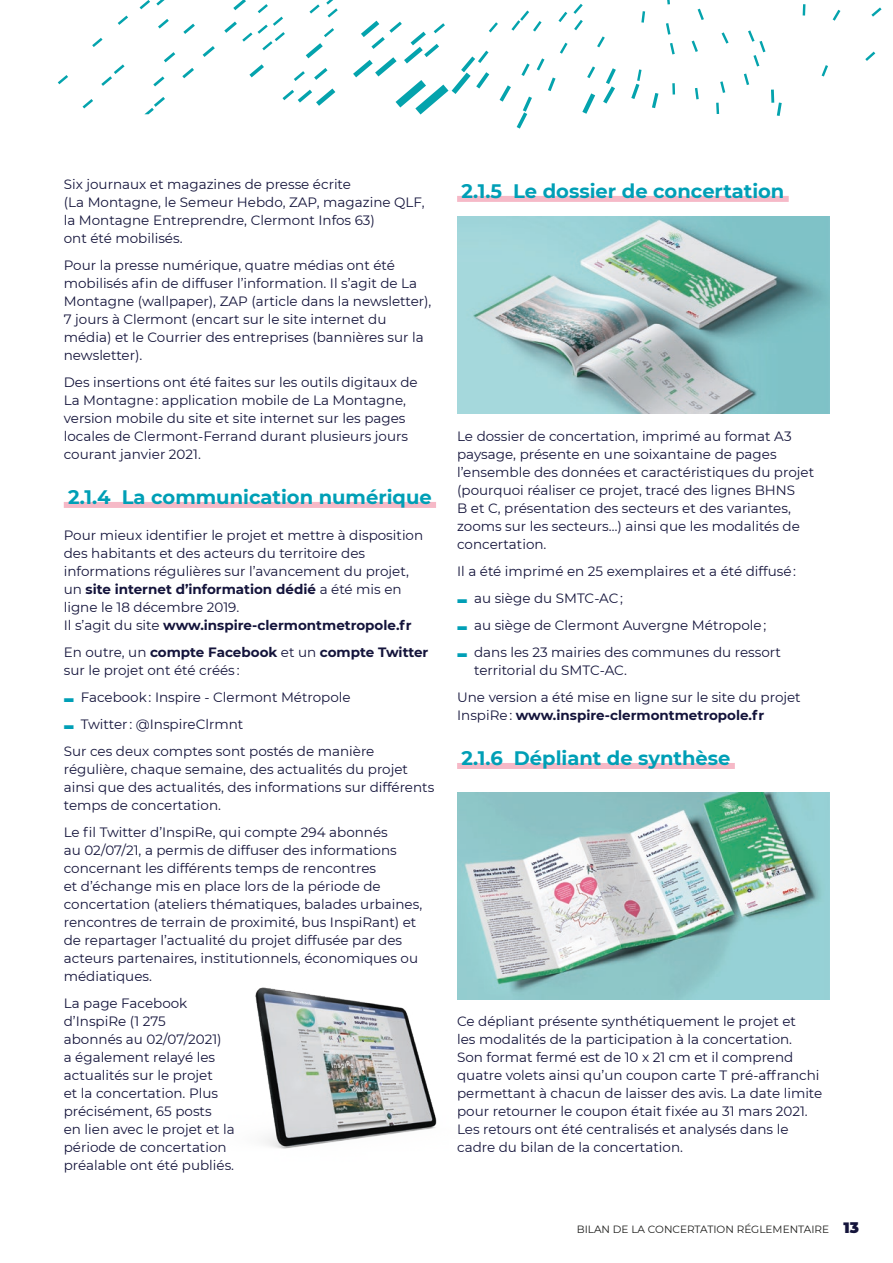
<style>
.page{position:relative;width:893px;height:1263px;background:#fff}
.page>*{position:absolute;margin:0;border:0;box-sizing:border-box;transform-origin:0 0}
.t1{font:700 19.5px "Montserrat";color:#009fb6}
.t2{font:13.5px/18px "Montserrat";color:#14143b}
.t3{font:10.5px "Montserrat";color:#1d1d1b}
.s1{font-weight:700}
.s2{color:#009fb6}
.s3{font-weight:900;font-size:15px;color:#14143b}
</style>
<div class="page">
<div style="left:64px;top:502px;width:372px;height:6px;background:#f6b9c7"></div>
<div style="left:457px;top:196px;width:332px;height:6px;background:#f6b9c7"></div>
<div style="left:457px;top:763px;width:278px;height:6px;background:#f6b9c7"></div>
<img style="left:255px;top:987px;width:234px;height:162px">
<img style="left:457px;top:216px;width:372px;height:198px">
<img style="left:457px;top:792px;width:372px;height:207px">
<svg style="left:282px;top:89px;width:53px;height:17px"></svg>
<svg style="left:294px;top:71px;width:11px;height:10px"></svg>
<svg style="left:314px;top:68px;width:13px;height:12px"></svg>
<svg style="left:324px;top:28px;width:10px;height:9px"></svg>
<svg style="left:326px;top:0;width:12px;height:18px"></svg>
<svg style="left:309px;top:4px;width:11px;height:10px"></svg>
<svg style="left:258px;top:4px;width:27px;height:46px"></svg>
<svg style="left:672px;top:83px;width:3px;height:12px"></svg>
<svg style="left:695px;top:88px;width:4px;height:11px"></svg>
<svg style="left:720px;top:81px;width:5px;height:12px"></svg>
<svg style="left:744px;top:74px;width:5px;height:11px"></svg>
<svg style="left:748px;top:30px;width:17px;height:36px"></svg>
<svg style="left:721px;top:32px;width:8px;height:12px"></svg>
<svg style="left:692px;top:41px;width:6px;height:11px"></svg>
<svg style="left:670px;top:43px;width:5px;height:11px"></svg>
<svg style="left:666px;top:23px;width:4px;height:12px"></svg>
<svg style="left:698px;top:9px;width:6px;height:11px"></svg>
<svg style="left:667px;top:0;width:3px;height:4px"></svg>
<svg style="left:641px;top:11px;width:4px;height:12px"></svg>
<svg style="left:58px;top:75px;width:10px;height:9px"></svg>
<svg style="left:92px;top:38px;width:11px;height:9px"></svg>
<svg style="left:118px;top:16px;width:10px;height:9px"></svg>
<svg style="left:140px;top:0;width:10px;height:9px"></svg>
<svg style="left:156px;top:0;width:9px;height:6px"></svg>
<svg style="left:158px;top:19px;width:11px;height:10px"></svg>
<svg style="left:183px;top:24px;width:12px;height:10px"></svg>
<svg style="left:233px;top:0;width:13px;height:10px"></svg>
<svg style="left:224px;top:22px;width:28px;height:20px"></svg>
<svg style="left:203px;top:46px;width:12px;height:11px"></svg>
<svg style="left:164px;top:52px;width:11px;height:10px"></svg>
<svg style="left:101px;top:64px;width:24px;height:22px"></svg>
<svg style="left:83px;top:99px;width:10px;height:9px"></svg>
<svg style="left:145px;top:97px;width:20px;height:17px"></svg>
<svg style="left:153px;top:76px;width:11px;height:10px"></svg>
<svg style="left:182px;top:68px;width:12px;height:10px"></svg>
<svg style="left:249px;top:64px;width:15px;height:13px"></svg>
<svg style="left:306px;top:43px;width:17px;height:15px"></svg>
<svg style="left:803px;top:4px;width:2px;height:12px"></svg>
<svg style="left:833px;top:10px;width:7px;height:11px"></svg>
<svg style="left:871px;top:7px;width:10px;height:10px"></svg>
<svg style="left:865px;top:52px;width:10px;height:9px"></svg>
<svg style="left:822px;top:65px;width:6px;height:11px"></svg>
<svg style="left:716px;top:103px;width:3px;height:11px"></svg>
<svg style="left:353px;top:4px;width:263px;height:125px"></svg>
<svg style="left:631px;top:69px;width:11px;height:30px"></svg>
<svg style="left:652px;top:93px;width:6px;height:15px"></svg>
<svg style="left:771px;top:90px;width:11px;height:26px"></svg>
<p class="t2" style="left:64px;top:175px;width:362px">Six journaux et magazines de presse écrite<br>(La Montagne, le Semeur Hebdo, ZAP, magazine QLF, la Montagne Entreprendre, Clermont Infos 63)<br>ont été mobilisés.</p>
<p class="t2" style="left:64px;top:256px;width:369px">Pour la presse numérique, quatre médias ont été mobilisés afin de diffuser l’information. Il s’agit de La Montagne (wallpaper), ZAP (article dans la newsletter), 7 jours à Clermont (encart sur le site internet du média) et le Courrier des entreprises (bannières sur la newsletter).</p>
<p class="t2" style="left:64px;top:373px;width:355px">Des insertions ont été faites sur les outils digitaux de La Montagne : application mobile de La Montagne, version mobile du site et site internet sur les pages locales de Clermont-Ferrand durant plusieurs jours courant janvier 2021.</p>
<h1 class="t1" style="left:68px;top:483px;width:365px">2.1.4 La communication numérique</h1>
<p class="t2" style="left:64px;top:526px;width:361px">Pour mieux identifier le projet et mettre à disposition des habitants et des acteurs du territoire des informations régulières sur l’avancement du projet, un <span class="s1">site internet d’information dédié</span> a été mis en ligne le 18 décembre 2019.<br>Il s’agit du site <span class="s1">www.inspire-clermontmetropole.fr</span></p>
<p class="t2" style="left:64px;top:643px;width:366px">En outre, un <span class="s1">compte Facebook</span> et un <span class="s1">compte Twitter </span>sur le projet ont été créés :</p>
<p class="t2" style="left:64px;top:688px;width:288px"><span class="s2">■</span> Facebook : Inspire - Clermont Métropole</p>
<p class="t2" style="left:64px;top:710px;width:312px;line-height:27px"><span class="s2">■</span> Twitter : @InspireClrmnt<br>Sur ces deux comptes sont postés de manière</p>
<p class="t2" style="left:64px;top:760px;width:372px">régulière, chaque semaine, des actualités du projet ainsi que des actualités, des informations sur différents temps de concertation.</p>
<p class="t2" style="left:64px;top:823px;width:360px">Le fil Twitter d’InspiRe, qui compte 294 abonnés<br>au 02/07/21, a permis de diffuser des informations concernant les différents temps de rencontres<br>et d’échange mis en place lors de la période de concertation (ateliers thématiques, balades urbaines, rencontres de terrain de proximité, bus InspiRant) et de repartager l’actualité du projet diffusée par des acteurs partenaires, institutionnels, économiques ou médiatiques.</p>
<p class="t2" style="left:64px;top:994px;width:172px">La page Facebook d’InspiRe (1 275<br>abonnés au 02/07/2021)<br>a également relayé les actualités sur le projet<br>et la concertation. Plus précisément, 65 posts<br>en lien avec le projet et la période de concertation préalable ont été publiés.</p>
<h1 class="t1" style="left:461px;top:177px;width:325px">2.1.5 Le dossier de concertation</h1>
<p class="t2" style="left:457px;top:427px;width:359px">Le dossier de concertation, imprimé au format A3 paysage, présente en une soixantaine de pages l’ensemble des données et caractéristiques du projet (pourquoi réaliser ce projet, tracé des lignes BHNS<br>B et C, présentation des secteurs et des variantes, zooms sur les secteurs…) ainsi que les modalités de concertation.</p>
<p class="t2" style="left:457px;top:562px;width:341px">Il a été imprimé en 25 exemplaires et a été diffusé :</p>
<p class="t2" style="left:457px;top:589px;width:168px"><span class="s2">■</span> au siège du SMTC-AC ;</p>
<p class="t2" style="left:457px;top:616px;width:311px"><span class="s2">■</span> au siège de Clermont Auvergne Métropole ;</p>
<p class="t2" style="left:474px;top:643px;width:308px;text-indent:-17px"><span class="s2">■</span> dans les 23 mairies des communes du ressort territorial du SMTC-AC.</p>
<p class="t2" style="left:457px;top:688px;width:345px">Une version a été mise en ligne sur le site du projet<br>InspiRe : <span class="s1">www.inspire-clermontmetropole.fr</span></p>
<h1 class="t1" style="left:461px;top:744px;width:271px">2.1.6 Dépliant de synthèse</h1>
<p class="t2" style="left:457px;top:1012px;width:367px">Ce dépliant présente synthétiquement le projet et<br>les modalités de la participation à la concertation.<br>Son format fermé est de 10 x 21 cm et il comprend quatre volets ainsi qu’un coupon carte T pré-affranchi permettant à chacun de laisser des avis. La date limite pour retourner le coupon était fixée au 31 mars 2021.<br>Les retours ont été centralisés et analysés dans le cadre du bilan de la concertation.</p>
<p class="t3" style="left:577px;top:1222px;width:284px">BILAN DE LA CONCERTATION RÉGLEMENTAIRE <span class="s3">13</span></p>
</div>
